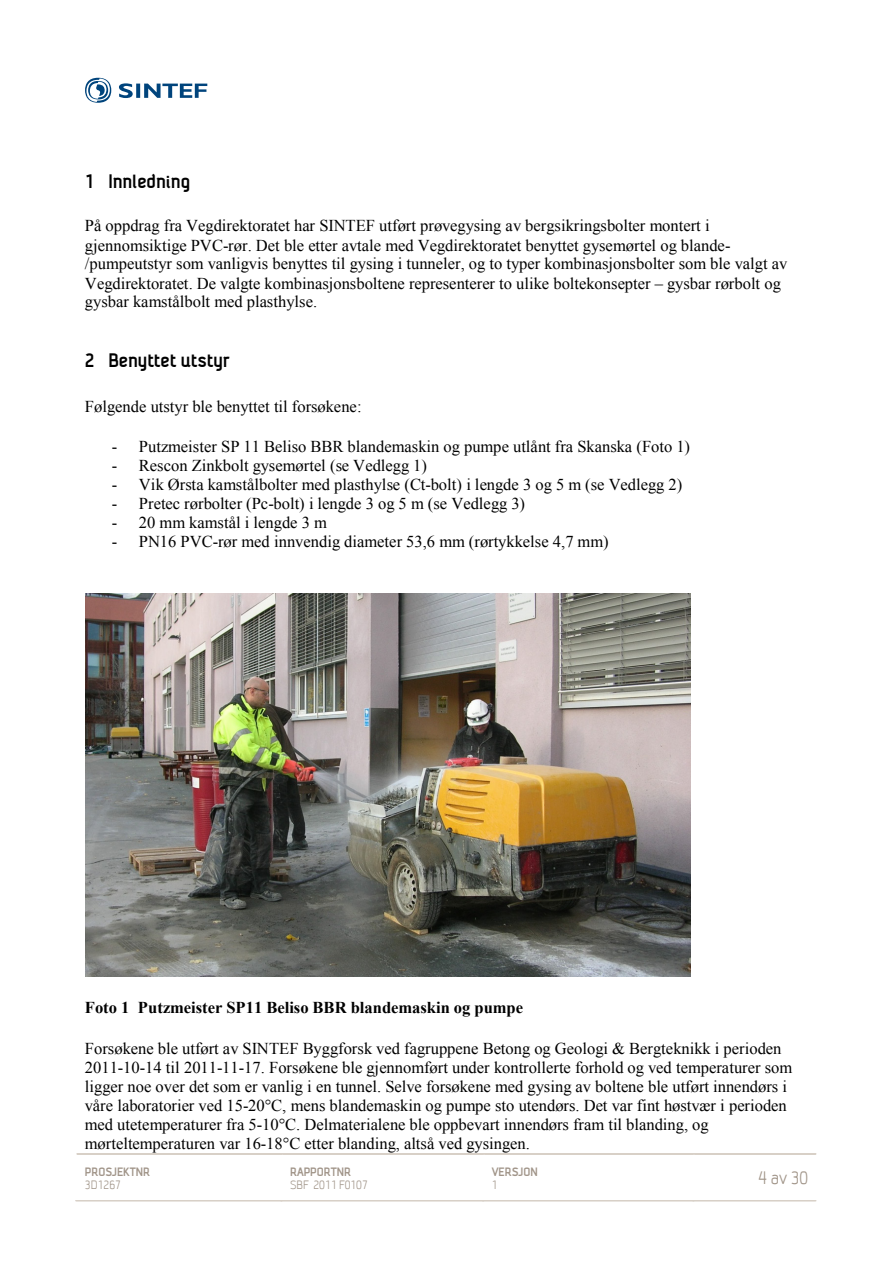
<style>
.page{position:relative;width:893px;height:1263px;background:#fff}
.page>*{position:absolute;margin:0;border:0;box-sizing:border-box;transform-origin:0 0}
.t1{font:700 19.5px "SINTEF";color:#000}
.t2{font:18px "SINTEF";color:#a19589}
.t3{font:16.5px/19px "Times New Roman";color:#000}
.t4{font:700 16.5px "Times New Roman";color:#000}
.t5{font:700 12px "SINTEF";color:#a19589}
.t6{font:12px "SINTEF";color:#a19589}
</style>
<div class="page">
<svg style="left:77px;top:1153px;width:739px;height:1px"></svg>
<svg style="left:76px;top:1200px;width:740px;height:1px"></svg>
<svg style="left:85px;top:78px;width:122px;height:25px"></svg>
<img style="left:85px;top:594px;width:606px;height:382px">
<p class="t1" style="left:85px;top:170px;width:107px">1 Innledning</p>
<p class="t3" style="left:85px;top:216px;width:704px">På oppdrag fra Vegdirektoratet har SINTEF utført prøvegysing av bergsikringsbolter montert i gjennomsiktige PVC-rør. Det ble etter avtale med Vegdirektoratet benyttet gysemørtel og blande-/pumpeutstyr som vanligvis benyttes til gysing i tunneler, og to typer kombinasjonsbolter som ble valgt av Vegdirektoratet. De valgte kombinasjonsboltene representerer to ulike boltekonsepter – gysbar rørbolt og gysbar kamstålbolt med plasthylse.</p>
<p class="t1" style="left:85px;top:350px;width:146px">2 Benyttet utstyr</p>
<p class="t3" style="left:85px;top:396px;width:278px">Følgende utstyr ble benyttet til forsøkene:</p>
<p class="t3" style="left:112px;top:437px;width:580px">- Putzmeister SP 11 Beliso BBR blandemaskin og pumpe utlånt fra Skanska (Foto 1)</p>
<p class="t3" style="left:112px;top:456px;width:317px">- Rescon Zinkbolt gysemørtel (se Vedlegg 1)</p>
<p class="t3" style="left:112px;top:475px;width:572px">- Vik Ørsta kamstålbolter med plasthylse (Ct-bolt) i lengde 3 og 5 m (se Vedlegg 2)</p>
<p class="t3" style="left:112px;top:494px;width:415px">- Pretec rørbolter (Pc-bolt) i lengde 3 og 5 m (se Vedlegg 3)</p>
<p class="t3" style="left:112px;top:513px;width:217px">- 20 mm kamstål i lengde 3 m</p>
<p class="t3" style="left:112px;top:532px;width:498px">- PN16 PVC-rør med innvendig diameter 53,6 mm (rørtykkelse 4,7 mm)</p>
<p class="t4" style="left:85px;top:996px;width:440px">Foto 1 Putzmeister SP11 Beliso BBR blandemaskin og pumpe</p>
<p class="t3" style="left:85px;top:1038px;width:709px">Forsøkene ble utført av SINTEF Byggforsk ved fagruppene Betong og Geologi &amp; Bergteknikk i perioden 2011-10-14 til 2011-11-17. Forsøkene ble gjennomført under kontrollerte forhold og ved temperaturer som ligger noe over det som er vanlig i en tunnel. Selve forsøkene med gysing av boltene ble utført innendørs i våre laboratorier ved 15-20°C, mens blandemaskin og pumpe sto utendørs. Det var fint høstvær i perioden med utetemperaturer fra 5-10°C. Delmaterialene ble oppbevart innendørs fram til blanding, og mørteltemperaturen var 16-18°C etter blanding, altså ved gysingen.</p>
<p class="t5" style="left:85px;top:1164px;width:67px">PROSJEKTNR</p>
<p class="t6" style="left:85px;top:1178px;width:38px">3D1267</p>
<p class="t5" style="left:290px;top:1164px;width:62px">RAPPORTNR</p>
<p class="t6" style="left:290px;top:1178px;width:79px">SBF 2011 F0107</p>
<p class="t5" style="left:492px;top:1164px;width:48px">VERSJON</p>
<p class="t6" style="left:492px;top:1178px;width:7px">1</p>
<p class="t2" style="left:759px;top:1168px;width:51px">4 av 30</p>
</div>
